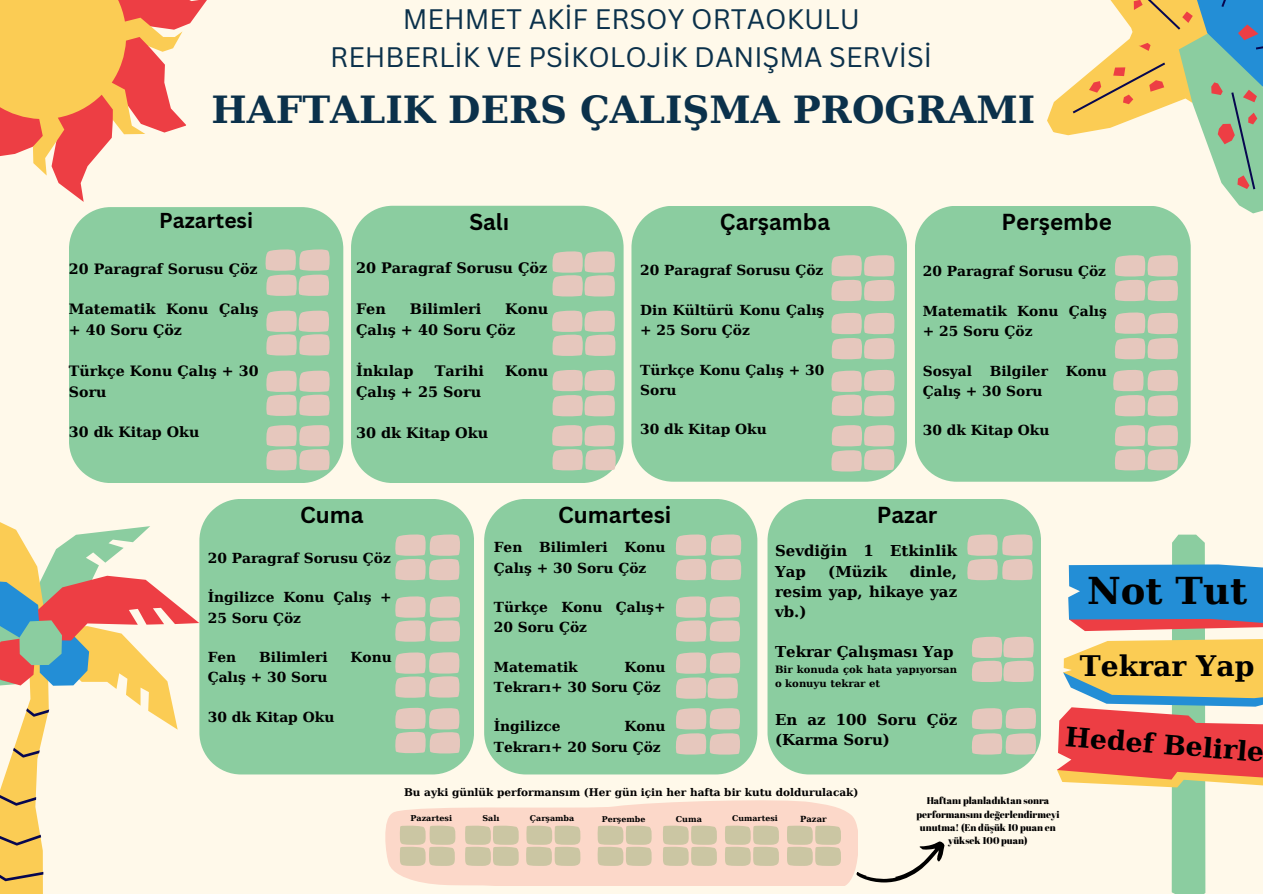
<style>
.page{position:relative;width:1263px;height:894px;background:#fff}
.page>*{position:absolute;margin:0;border:0;box-sizing:border-box;transform-origin:0 0}
.t1{font:700 37.35px "DejaVu Serif";color:#0b314b}
.t2{font:700 37.05px "DejaVu Serif";color:#000}
.t3{font:700 28.2px "DejaVu Serif";color:#000}
.t4{font:27.45px "Canva Sans";color:#0b314b}
.t5{font:700 26.7px "DejaVu Serif";color:#000}
.t6{font:700 22.5px "Canva Sans";color:#000}
.t7{font:700 21px "Canva Sans";color:#000}
.t8{font:700 15px/20.1px "DejaVu Serif";color:#000}
.t9{font:700 14.4px/21.1px "DejaVu Serif";color:#000}
.t10{font:700 14.25px/20.9px "DejaVu Serif";color:#000}
.t11{font:700 13.8px/20.2px "DejaVu Serif";color:#000}
.t12{font:700 10.5px "DejaVu Serif";color:#000}
.t13{font:700 10.05px/13.5px "DejaVu Serif";color:#000}
.t14{font:9.75px/13.4px "Abril Fatface";color:#000;text-align:center}
.t15{font:700 8.4px "DejaVu Serif";color:#000}
.t16{font:700 8.1px "DejaVu Serif";color:#000}
.t17{font:700 7.95px "DejaVu Serif";color:#000}
.t18{font:700 7.8px "DejaVu Serif";color:#000}
</style>
<div class="page">
<div style="left:0;top:0;width:1263px;height:893px;background:#fff9ea"></div>
<div style="left:69px;top:207px;width:274px;height:275px;background:#8bcda0"></div>
<div style="left:351px;top:206px;width:273px;height:276px;background:#8bcda0"></div>
<div style="left:631px;top:206px;width:276px;height:275px;background:#8bcda0"></div>
<div style="left:915px;top:206px;width:276px;height:275px;background:#8bcda0"></div>
<div style="left:199px;top:499px;width:275px;height:275px;background:#8bcda0"></div>
<div style="left:484px;top:499px;width:273px;height:275px;background:#8bcda0"></div>
<div style="left:767px;top:499px;width:274px;height:275px;background:#8bcda0"></div>
<svg style="left:1057px;top:534px;width:206px;height:359px"></svg>
<svg style="left:1013px;top:0;width:250px;height:218px"></svg>
<svg style="left:0;top:522px;width:43px;height:371px"></svg>
<svg style="left:0;top:526px;width:199px;height:354px"></svg>
<div style="left:69px;top:207px;width:207px;height:62px;background:#8bcda0"></div>
<svg style="left:0;top:0;width:240px;height:234px"></svg>
<svg style="left:265px;top:249px;width:65px;height:47px;background:#d2c8b6"></svg>
<svg style="left:266px;top:310px;width:64px;height:45px;background:#d5c7b7"></svg>
<svg style="left:266px;top:370px;width:64px;height:46px;background:#d4c8b7"></svg>
<svg style="left:266px;top:425px;width:64px;height:45px;background:#d6c7b7"></svg>
<svg style="left:552px;top:251px;width:63px;height:45px;background:#d7c7b8"></svg>
<svg style="left:552px;top:310px;width:63px;height:46px;background:#d5c7b7"></svg>
<svg style="left:552px;top:370px;width:63px;height:46px;background:#d5c8b7"></svg>
<svg style="left:552px;top:425px;width:64px;height:45px;background:#d6c8b8"></svg>
<svg style="left:831px;top:255px;width:63px;height:46px;background:#d5c8b7"></svg>
<svg style="left:1115px;top:255px;width:63px;height:46px;background:#d5c7b7"></svg>
<svg style="left:831px;top:313px;width:63px;height:46px;background:#d5c8b7"></svg>
<svg style="left:831px;top:370px;width:63px;height:46px;background:#d5c8b7"></svg>
<svg style="left:831px;top:425px;width:63px;height:46px;background:#d5c8b7"></svg>
<svg style="left:1115px;top:312px;width:63px;height:47px;background:#d4c8b7"></svg>
<svg style="left:1113px;top:370px;width:65px;height:46px;background:#d3c8b7"></svg>
<svg style="left:1115px;top:425px;width:63px;height:45px;background:#d7c7b8"></svg>
<svg style="left:395px;top:534px;width:65px;height:46px;background:#d3c8b7"></svg>
<svg style="left:395px;top:596px;width:65px;height:45px;background:#d4c8b7"></svg>
<svg style="left:395px;top:652px;width:64px;height:45px;background:#d5c8b7"></svg>
<svg style="left:395px;top:707px;width:65px;height:46px;background:#d3c8b7"></svg>
<svg style="left:385px;top:800px;width:560px;height:86px"></svg>
<svg style="left:676px;top:534px;width:65px;height:46px;background:#d3c8b7"></svg>
<svg style="left:676px;top:596px;width:64px;height:45px;background:#d5c8b7"></svg>
<svg style="left:676px;top:652px;width:64px;height:46px;background:#d3c8b7"></svg>
<svg style="left:676px;top:708px;width:64px;height:46px;background:#d4c8b7"></svg>
<svg style="left:967px;top:534px;width:66px;height:46px;background:#d2c8b6"></svg>
<svg style="left:972px;top:636px;width:62px;height:46px;background:#d7c7b8"></svg>
<svg style="left:972px;top:707px;width:64px;height:47px;background:#d2c8b6"></svg>
<p class="t4" style="left:403px;top:-1px;width:459px">MEHMET AKİF ERSOY ORTAOKULU</p>
<p class="t4" style="left:330px;top:38px;width:603px">REHBERLİK VE PSİKOLOJİK DANIŞMA SERVİSİ</p>
<p class="t1" style="left:212px;top:88px;width:825px">HAFTALIK DERS ÇALIŞMA PROGRAMI</p>
<p class="t7" style="left:159px;top:205px;width:93px">Pazartesi</p>
<p class="t6" style="left:469px;top:206px;width:42px">Salı</p>
<p class="t6" style="left:720px;top:206px;width:112px">Çarşamba</p>
<p class="t6" style="left:1002px;top:206px;width:112px">Perşembe</p>
<p class="t10" style="left:69px;top:258px;width:190px">20 Paragraf Sorusu Çöz</p>
<p class="t10" style="left:69px;top:299px;width:191px">Matematik Konu Çalış + 40 Soru Çöz</p>
<p class="t10" style="left:69px;top:360px;width:191px">Türkçe Konu Çalış + 30<br>Soru</p>
<p class="t10" style="left:69px;top:422px;width:132px">30 dk Kitap Oku</p>
<p class="t9" style="left:356px;top:257px;width:193px">20 Paragraf Sorusu Çöz</p>
<p class="t9" style="left:356px;top:298px;width:31px">Fen</p>
<p class="t9" style="left:410px;top:298px;width:73px">Bilimleri</p>
<p class="t9" style="left:356px;top:298px;width:194px;text-indent:149px">Konu<br>Çalış + 40 Soru Çöz</p>
<p class="t9" style="left:356px;top:360px;width:59px">İnkılap</p>
<p class="t9" style="left:435px;top:360px;width:51px">Tarihi</p>
<p class="t9" style="left:505px;top:360px;width:45px">Konu</p>
<p class="t9" style="left:356px;top:381px;width:127px">Çalış + 25 Soru</p>
<p class="t9" style="left:356px;top:422px;width:134px">30 dk Kitap Oku</p>
<p class="t11" style="left:640px;top:260px;width:185px">20 Paragraf Sorusu Çöz</p>
<p class="t11" style="left:640px;top:300px;width:186px">Din Kültürü Konu Çalış + 25 Soru Çöz</p>
<p class="t11" style="left:640px;top:359px;width:186px">Türkçe Konu Çalış + 30<br>Soru</p>
<p class="t11" style="left:640px;top:419px;width:128px">30 dk Kitap Oku</p>
<p class="t11" style="left:923px;top:261px;width:185px">20 Paragraf Sorusu Çöz</p>
<p class="t11" style="left:923px;top:301px;width:186px">Matematik Konu Çalış + 25 Soru Çöz</p>
<p class="t11" style="left:923px;top:360px;width:51px">Sosyal</p>
<p class="t11" style="left:990px;top:360px;width:60px">Bilgiler</p>
<p class="t11" style="left:1066px;top:360px;width:43px">Konu</p>
<p class="t11" style="left:923px;top:381px;width:121px">Çalış + 30 Soru</p>
<p class="t11" style="left:923px;top:420px;width:128px">30 dk Kitap Oku</p>
<p class="t6" style="left:300px;top:499px;width:65px">Cuma</p>
<p class="t6" style="left:558px;top:499px;width:112px">Cumartesi</p>
<p class="t6" style="left:877px;top:499px;width:62px">Pazar</p>
<p class="t11" style="left:208px;top:548px;width:185px">20 Paragraf Sorusu Çöz</p>
<p class="t11" style="left:208px;top:587px;width:186px">İngilizce Konu Çalış +<br>25 Soru Çöz</p>
<p class="t11" style="left:208px;top:647px;width:30px">Fen</p>
<p class="t11" style="left:259px;top:647px;width:70px">Bilimleri</p>
<p class="t11" style="left:351px;top:647px;width:43px">Konu</p>
<p class="t11" style="left:208px;top:667px;width:121px">Çalış + 30 Soru</p>
<p class="t11" style="left:208px;top:706px;width:128px">30 dk Kitap Oku</p>
<p class="t11" style="left:494px;top:537px;width:173px">Fen Bilimleri Konu<br>Çalış + 30 Soru Çöz</p>
<p class="t11" style="left:494px;top:597px;width:173px">Türkçe Konu Çalış+<br>20 Soru Çöz</p>
<p class="t11" style="left:494px;top:656px;width:86px">Matematik</p>
<p class="t11" style="left:494px;top:656px;width:173px;text-indent:131px">Konu<br>Tekrarı+ 30 Soru Çöz</p>
<p class="t11" style="left:494px;top:716px;width:68px">İngilizce</p>
<p class="t11" style="left:494px;top:716px;width:173px;text-indent:131px">Konu<br>Tekrarı+ 20 Soru Çöz</p>
<p class="t8" style="left:775px;top:541px;width:184px">Sevdiğin 1 Etkinlik<br>Yap</p>
<p class="t8" style="left:828px;top:561px;width:61px">(Müzik</p>
<p class="t8" style="left:775px;top:561px;width:184px;text-align:justify;text-indent:135px">dinle, resim yap, hikaye yaz vb.)</p>
<p class="t8" style="left:775px;top:641px;width:180px">Tekrar Çalışması Yap</p>
<p class="t13" style="left:775px;top:662px;width:183px">Bir konuda çok hata yapıyorsan o konuyu tekrar et</p>
<p class="t8" style="left:775px;top:709px;width:184px">En az 100 Soru Çöz (Karma Soru)</p>
<p class="t2" style="left:1087px;top:569px;width:161px">Not Tut</p>
<p class="t3" style="left:1080px;top:649px;width:176px">Tekrar Yap</p>
<p class="t5" style="left:1066px;top:719px;width:201px;rotate:5deg">Hedef Belirle</p>
<p class="t12" style="left:404px;top:785px;width:456px">Bu ayki günlük performansım (Her gün için her hafta bir kutu doldurulacak)</p>
<p class="t16" style="left:410px;top:813px;width:43px">Pazartesi</p>
<p class="t17" style="left:483px;top:813px;width:19px">Salı</p>
<p class="t17" style="left:530px;top:813px;width:46px">Çarşamba</p>
<p class="t17" style="left:602px;top:814px;width:45px">Perşembe</p>
<p class="t16" style="left:676px;top:814px;width:28px">Cuma</p>
<p class="t18" style="left:732px;top:813px;width:47px">Cumartesi</p>
<p class="t15" style="left:800px;top:813px;width:28px">Pazar</p>
<p class="t14" style="left:916px;top:793px;width:143px">Haftanı planladıktan sonra performansını değerlendirmeyi</p>
<p class="t14" style="left:920px;top:820px;width:137px">unutma! (En düşük 10 puan en yüksek 100 puan)</p>
</div>
